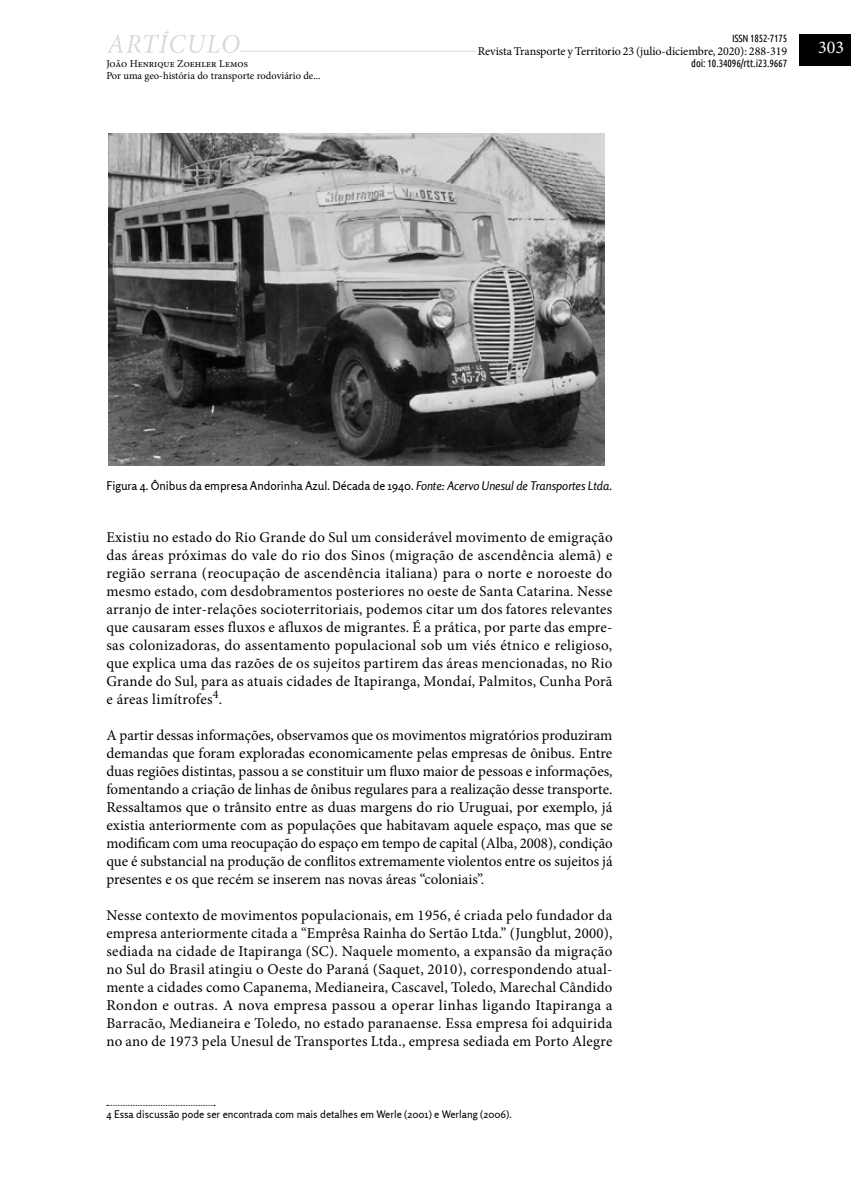
<style>
.page{position:relative;width:851px;height:1191px;background:#fff}
.page>*{position:absolute;margin:0;border:0;box-sizing:border-box;transform-origin:0 0}
.t1{font:18px "Minion Pro";color:#fff}
.art-texto-central{font:15px/18px "Minion Pro";letter-spacing:.01em;color:#000;text-align:justify}
.imagen-epigrafe{font:12px "Rosario";color:#000}
.t2{font:12px "Minion Pro";letter-spacing:-.005em;color:#000}
.nota-al-pie{font:10.5px "Rosario";color:#000}
.t3{font:10.5px/12px "Minion Pro";color:#000}
.t4{font:10.5px "Ubuntu Condensed";letter-spacing:-.01em;color:#000}
.s1{font-style:italic}
</style>
<div class="page">
<hr style="left:106px;top:51px;width:546px;height:1px;background:#dadada">
<div style="left:475px;top:45px;width:312px;height:15px;background:#fff"></div>
<div style="left:799px;top:35px;width:51px;height:31px;background:#000"></div>
<svg style="left:106px;top:31px;width:133px;height:22px"></svg>
<img style="left:108px;top:133px;width:496px;height:332px">
<svg style="left:107px;top:1105px;width:108px;height:1px"></svg>
<p class="t3" style="left:106px;top:58px;width:216px">João Henrique Zoehler Lemos<br>Por uma geo-história do transporte rodoviário de...</p>
<p class="t4" style="left:732px;top:31px;width:57px">ISSN 1852-7175</p>
<p class="t2" style="left:477px;top:43px;width:311px">Revista Transporte y Territorio 23 (julio-diciembre, 2020): 288-319</p>
<p class="t4" style="left:691px;top:57px;width:97px">doi: 10.34096/rtt.i23.9667</p>
<p class="t1" style="left:818px;top:36px;width:27px">303</p>
<p class="imagen-epigrafe" style="left:106px;top:479px;width:507px">Figura 4. Ônibus da empresa Andorinha Azul. Década de 1940. <span class="s1">Fonte: Acervo Unesul de Transportes Ltda.</span></p>
<p class="art-texto-central" style="left:106px;top:528px;width:507px">Existiu no estado do Rio Grande do Sul um considerável movimento de emigração das áreas próximas do vale do rio dos Sinos (migração de ascendência alemã) e região serrana (reocupação de ascendência italiana) para o norte e noroeste do mesmo estado, com desdobramentos posteriores no oeste de Santa Catarina. Nesse arranjo de inter-relações socioterritoriais, podemos citar um dos fatores relevantes que causaram esses fluxos e afluxos de migrantes. É a prática, por parte das empre&shy;sas colonizadoras, do assentamento populacional sob um viés étnico e religioso, que explica uma das razões de os sujeitos partirem das áreas mencionadas, no Rio Grande do Sul, para as atuais cidades de Itapiranga, Mondaí, Palmitos, Cunha Porã e áreas limítrofes<sup>4</sup>.</p>
<p class="art-texto-central" style="left:106px;top:726px;width:507px">A partir dessas informações, observamos que os movimentos migratórios produziram demandas que foram exploradas economicamente pelas empresas de ônibus. Entre duas regiões distintas, passou a se constituir um fluxo maior de pessoas e informações, fomentando a criação de linhas de ônibus regulares para a realização desse transporte.<br>Ressaltamos que o trânsito entre as duas margens do rio Uruguai, por exemplo, já existia anteriormente com as populações que habitavam aquele espaço, mas que se modificam com uma reocupação do espaço em tempo de capital (Alba, 2008), condição que é substancial na produção de conflitos extremamente violentos entre os sujeitos já presentes e os que recém se inserem nas novas áreas “coloniais”.</p>
<p class="art-texto-central" style="left:106px;top:906px;width:507px">Nesse contexto de movimentos populacionais, em 1956, é criada pelo fundador da empresa anteriormente citada a “Emprêsa Rainha do Sertão Ltda.” (Jungblut, 2000), sediada na cidade de Itapiranga (SC). Naquele momento, a expansão da migração no Sul do Brasil atingiu o Oeste do Paraná (Saquet, 2010), correspondendo atual&shy;mente a cidades como Capanema, Medianeira, Cascavel, Toledo, Marechal Cândido Rondon e outras. A nova empresa passou a operar linhas ligando Itapiranga a Barracão, Medianeira e Toledo, no estado paranaense. Essa empresa foi adquirida no ano de 1973 pela Unesul de Transportes Ltda., empresa sediada em Porto Alegre</p>
<p class="nota-al-pie" style="left:106px;top:1108px;width:407px">4 Essa discussão pode ser encontrada com mais detalhes em Werle (2001) e Werlang (2006).</p>
</div>
